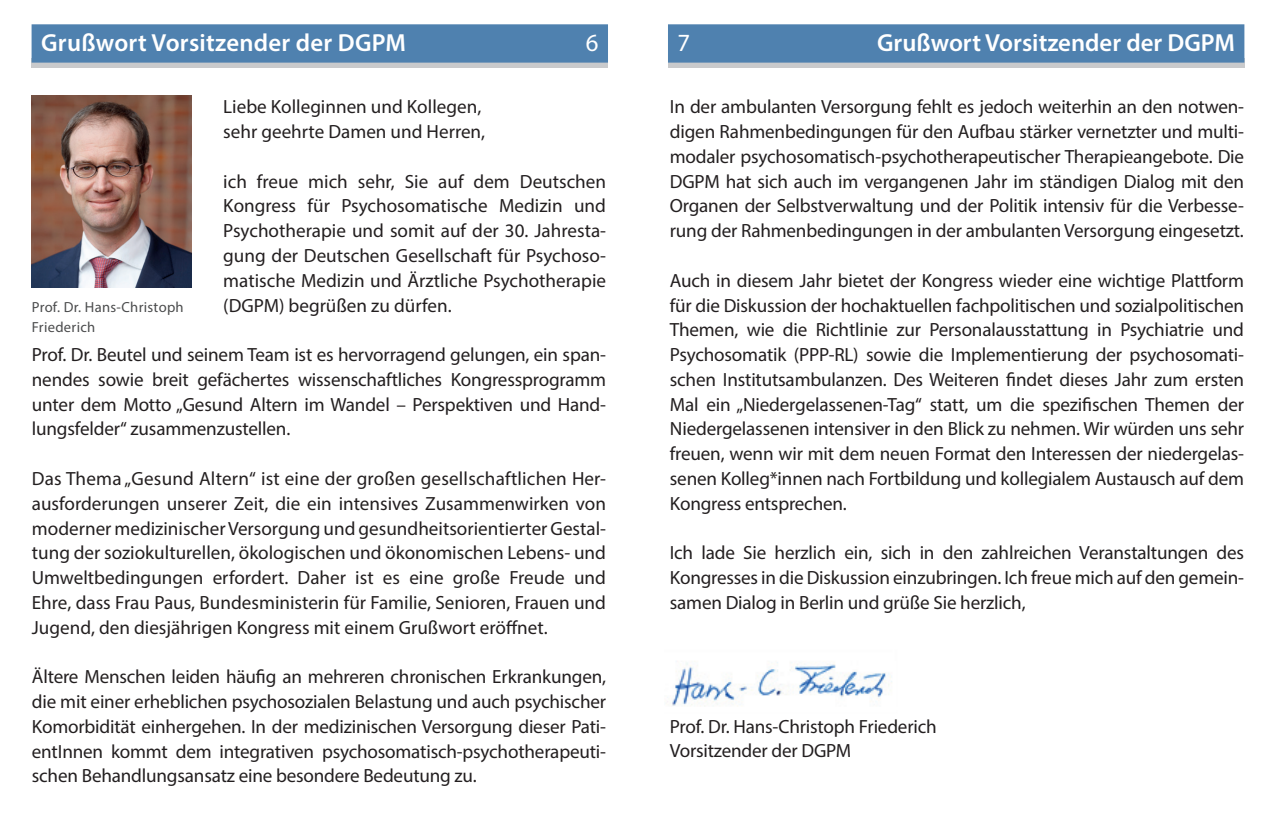
<style>
.page{position:relative;width:1276px;height:830px;background:#fff}
.page>*{position:absolute;margin:0;border:0;box-sizing:border-box;transform-origin:0 0}
.t1{font:27px "Myriad Pro";color:#fff}
.t2{font:600 24.75px "Myriad Pro";color:#fff}
.t3{font:24.75px "Myriad Pro";color:#fff}
.t4{font:19.12px/24.8px "Myriad Pro";letter-spacing:-.01em;color:#231f20;text-align:justify}
.t5{font:14.62px/20.2px "Myriad Pro";letter-spacing:.02em;color:#4b4c4d}
</style>
<div class="page">
<div style="left:32px;top:58px;width:576px;height:10px;background:#c9cacc"></div>
<div style="left:668px;top:58px;width:576px;height:10px;background:#c9cacc"></div>
<div style="left:668px;top:24px;width:576px;height:39px;background:#4f81af"></div>
<div style="left:32px;top:24px;width:576px;height:39px;background:#4f81af"></div>
<img style="left:32px;top:96px;width:159px;height:191px">
<img style="left:667px;top:661px;width:225px;height:45px">
<p class="t2" style="left:41px;top:27px;width:366px">Grußwort Vorsitzender der DGPM</p>
<h1 class="t1" style="left:584px;top:27px;width:15px">6</h1>
<h1 class="t1" style="left:677px;top:27px;width:15px">7</h1>
<p class="t2" style="left:877px;top:27px;width:359px">Grußwort Vorsitzender der DGPM</p>
<p class="t3" style="left:586px;top:27px;width:14px">6</p>
<p class="t3" style="left:677px;top:27px;width:14px">7</p>
<p class="t4" style="left:223px;top:94px;width:263px">Liebe Kolleginnen und Kollegen, sehr geehrte Damen und Herren,</p>
<p class="t4" style="left:223px;top:168px;width:384px">ich freue mich sehr, Sie auf dem Deutschen Kongress für Psychosomatische Medizin und Psychotherapie und somit auf der 30. Jahresta&shy;gung der Deutschen Gesellschaft für Psychoso&shy;matische Medizin und Ärztliche Psychotherapie (DGPM) begrüßen zu dürfen.</p>
<p class="t4" style="left:32px;top:342px;width:576px">Prof. Dr. Beutel und seinem Team ist es hervorragend gelungen, ein span&shy;nendes sowie breit gefächertes wissenschaftliches Kongressprogramm unter dem Motto „Gesund Altern im Wandel – Perspektiven und Hand&shy;lungsfelder“ zusammenzustellen.</p>
<p class="t4" style="left:32px;top:465px;width:576px">Das Thema „Gesund Altern“ ist eine der großen gesellschaftlichen Her&shy;ausforderungen unserer Zeit, die ein intensives Zusammenwirken von moderner medizinischer Versorgung und gesundheitsorientierter Gestal&shy;tung der soziokulturellen, ökologischen und ökonomischen Lebens- und Umweltbedingungen erfordert. Daher ist es eine große Freude und Ehre, dass Frau Paus, Bundesministerin für Familie, Senioren, Frauen und Jugend, den diesjährigen Kongress mit einem Grußwort eröffnet.</p>
<p class="t4" style="left:32px;top:663px;width:576px">Ältere Menschen leiden häufig an mehreren chronischen Erkrankungen, die mit einer erheblichen psychosozialen Belastung und auch psychischer Komorbidität einhergehen. In der medizinischen Versorgung dieser Pati&shy;entInnen kommt dem integrativen psychosomatisch-psychotherapeuti&shy;schen Behandlungsansatz eine besondere Bedeutung zu.</p>
<p class="t5" style="left:32px;top:296px;width:153px">Prof. Dr. Hans-Christoph<br>Friederich</p>
<p class="t4" style="left:670px;top:94px;width:576px">In der ambulanten Versorgung fehlt es jedoch weiterhin an den notwen&shy;digen Rahmenbedingungen für den Aufbau stärker vernetzter und multi&shy;modaler psychosomatisch-psychotherapeutischer Therapieangebote. Die DGPM hat sich auch im vergangenen Jahr im ständigen Dialog mit den Organen der Selbstverwaltung und der Politik intensiv für die Verbesse&shy;rung der Rahmenbedingungen in der ambulanten Versorgung eingesetzt.</p>
<p class="t4" style="left:670px;top:267px;width:576px">Auch in diesem Jahr bietet der Kongress wieder eine wichtige Plattform für die Diskussion der hochaktuellen fachpolitischen und sozialpolitischen Themen, wie die Richtlinie zur Personalausstattung in Psychiatrie und Psychosomatik (PPP-RL) sowie die Implementierung der psychosomati&shy;schen Institutsambulanzen. Des Weiteren findet dieses Jahr zum ersten Mal ein „Niedergelassenen-Tag“ statt, um die spezifischen Themen der Niedergelassenen intensiver in den Blick zu nehmen. Wir würden uns sehr freuen, wenn wir mit dem neuen Format den Interessen der niedergelas&shy;senen Kolleg*innen nach Fortbildung und kollegialem Austausch auf dem Kongress entsprechen.</p>
<p class="t4" style="left:670px;top:540px;width:576px">Ich lade Sie herzlich ein, sich in den zahlreichen Veranstaltungen des Kongresses in die Diskussion einzubringen. Ich freue mich auf den gemein&shy;samen Dialog in Berlin und grüße Sie herzlich,</p>
<p class="t4" style="left:670px;top:713px;width:268px">Prof. Dr. Hans-Christoph Friederich<br>Vorsitzender der DGPM</p>
</div>
